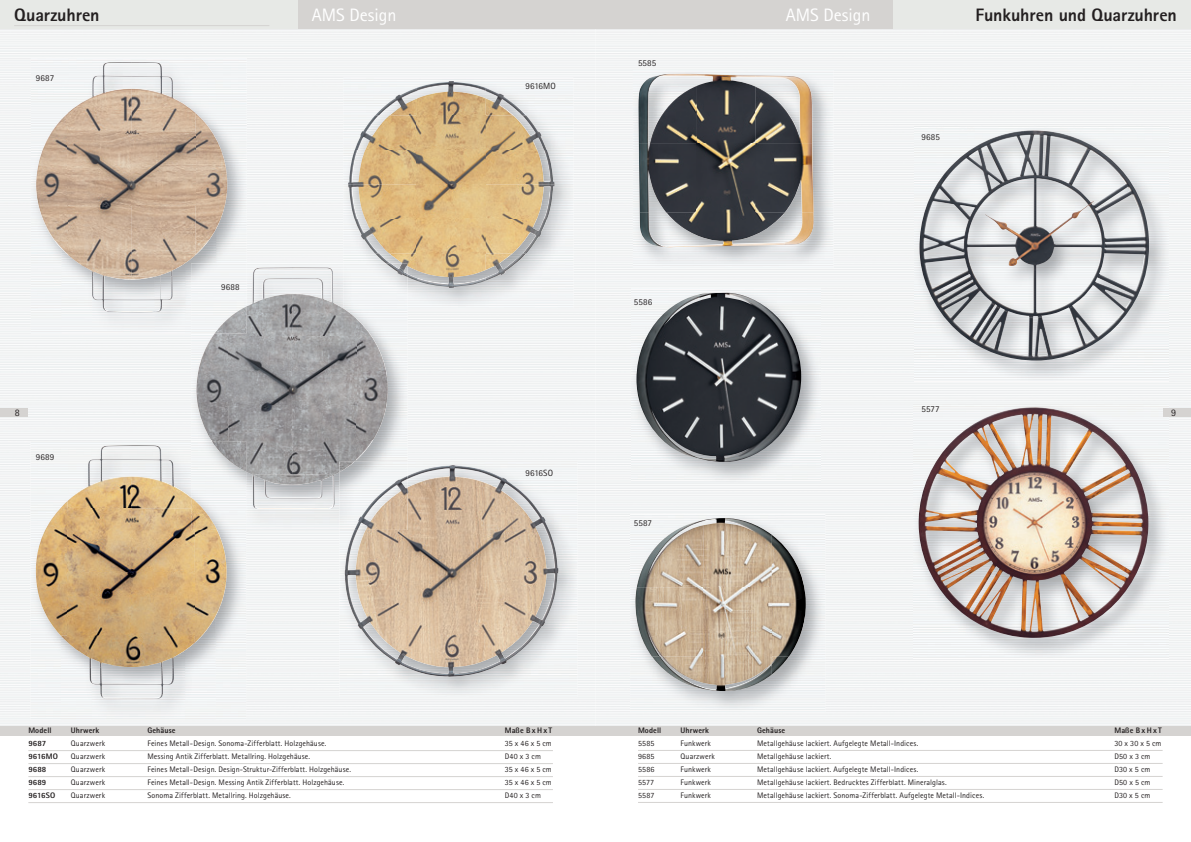
<style>
.page{position:relative;width:1191px;height:842px;background:#fff}
.page>*{position:absolute;margin:0;border:0;box-sizing:border-box;transform-origin:0 0}
.t1{font:800 18px "Rotis Sans Serif";letter-spacing:-.01em;color:#231f20}
.t2{font:18px "Rotis Sans Serif";color:#fff}
.t3{font:10px "Rotis Sans Serif";color:#231f20}
.t4{font:9px "Rotis Sans Serif";letter-spacing:.01em;color:#231f20}
.t5{font:8px "Rotis Sans Serif";letter-spacing:.01em;color:#231f20}
.t6{font:800 8px "Rotis Sans Serif";letter-spacing:.01em;color:#231f20}
</style>
<div class="page">
<div style="left:0;top:28px;width:1191px;height:698px;background:#f2f4f4"></div>
<div style="left:595px;top:726px;width:596px;height:10px;background:#d5d3d1"></div>
<div style="left:0;top:726px;width:595px;height:10px;background:#d5d3d1"></div>
<div style="left:595px;top:0;width:596px;height:28px;background:#e7e9e6"></div>
<div style="left:0;top:0;width:595px;height:28px;background:#e7e9e6"></div>
<div style="left:595px;top:0;width:298px;height:28px;background:#d5d3d1"></div>
<div style="left:298px;top:0;width:297px;height:28px;background:#d5d3d1"></div>
<img style="left:343px;top:78px;width:230px;height:231px">
<img style="left:375px;top:88px;width:42px;height:27px">
<img style="left:417px;top:81px;width:69px;height:34px">
<img style="left:485px;top:88px;width:41px;height:27px">
<img style="left:355px;top:115px;width:192px;height:35px">
<img style="left:348px;top:150px;width:206px;height:69px">
<img style="left:354px;top:219px;width:193px;height:35px">
<img style="left:375px;top:253px;width:42px;height:28px">
<img style="left:417px;top:253px;width:69px;height:35px">
<img style="left:485px;top:253px;width:41px;height:28px">
<img style="left:339px;top:461px;width:238px;height:236px">
<img style="left:361px;top:465px;width:89px;height:76px">
<div style="left:31px;top:441px;width:160px;height:70px;background:#f2f4f4"></div>
<div style="left:31px;top:511px;width:30px;height:209px;background:#f2f4f4"></div>
<img style="left:216px;top:530px;width:30px;height:190px">
<div style="left:61px;top:667px;width:31px;height:53px;background:#f2f4f5"></div>
<img style="left:185px;top:643px;width:31px;height:77px">
<img style="left:92px;top:667px;width:93px;height:53px">
<img style="left:67px;top:445px;width:124px;height:64px">
<img style="left:36px;top:501px;width:32px;height:135px">
<img style="left:67px;top:509px;width:128px;height:126px">
<img style="left:195px;top:530px;width:31px;height:113px">
<img style="left:61px;top:635px;width:134px;height:32px">
<img style="left:89px;top:667px;width:85px;height:32px">
<hr style="left:14px;top:25px;width:255px;height:1px;background:#d5d3d1">
<hr style="left:28px;top:750px;width:525px;height:1px;background:#d5d3d1">
<hr style="left:28px;top:763px;width:525px;height:1px;background:#d5d3d1">
<hr style="left:28px;top:776px;width:525px;height:1px;background:#d5d3d1">
<hr style="left:28px;top:789px;width:525px;height:1px;background:#d5d3d1">
<hr style="left:28px;top:802px;width:525px;height:1px;background:#d5d3d1">
<div style="left:31px;top:58px;width:92px;height:69px;background:#f3f4f5"></div>
<img style="left:123px;top:58px;width:124px;height:34px">
<img style="left:195px;top:92px;width:52px;height:35px">
<div style="left:31px;top:127px;width:30px;height:206px;background:#f2f4f5"></div>
<img style="left:227px;top:127px;width:20px;height:34px">
<img style="left:216px;top:161px;width:31px;height:102px">
<img style="left:185px;top:241px;width:31px;height:92px">
<img style="left:61px;top:255px;width:31px;height:78px">
<img style="left:154px;top:277px;width:31px;height:56px">
<img style="left:92px;top:312px;width:62px;height:21px">
<img style="left:68px;top:62px;width:127px;height:215px">
<img style="left:36px;top:113px;width:32px;height:128px">
<img style="left:195px;top:113px;width:32px;height:128px">
<img style="left:55px;top:241px;width:13px;height:14px">
<img style="left:195px;top:241px;width:14px;height:14px">
<img style="left:92px;top:277px;width:80px;height:35px">
<img style="left:246px;top:263px;width:161px;height:267px">
<img style="left:343px;top:263px;width:64px;height:46px">
<img style="left:386px;top:263px;width:21px;height:14px">
<img style="left:339px;top:461px;width:68px;height:69px">
<img style="left:354px;top:476px;width:53px;height:54px">
<img style="left:191px;top:333px;width:23px;height:108px">
<img style="left:191px;top:441px;width:55px;height:89px">
<img style="left:191px;top:497px;width:26px;height:33px">
<img style="left:191px;top:263px;width:56px;height:70px">
<img style="left:228px;top:268px;width:128px;height:206px">
<img style="left:196px;top:333px;width:18px;height:61px">
<img style="left:356px;top:318px;width:32px;height:122px">
<svg style="left:211px;top:440px;width:17px;height:1px"></svg>
<img style="left:356px;top:440px;width:17px;height:20px">
<img style="left:252px;top:474px;width:83px;height:35px">
<img style="left:339px;top:461px;width:16px;height:11px">
<img style="left:212px;top:441px;width:34px;height:31px">
<svg style="left:230px;top:311px;width:8px;height:6px"></svg>
<hr style="left:638px;top:750px;width:524px;height:1px;background:#d5d3d1">
<hr style="left:638px;top:763px;width:524px;height:1px;background:#d5d3d1">
<hr style="left:638px;top:776px;width:524px;height:1px;background:#d5d3d1">
<hr style="left:638px;top:789px;width:524px;height:1px;background:#d5d3d1">
<hr style="left:638px;top:802px;width:524px;height:1px;background:#d5d3d1">
<img style="left:914px;top:126px;width:254px;height:256px">
<img style="left:919px;top:130px;width:230px;height:230px">
<img style="left:633px;top:70px;width:200px;height:198px">
<img style="left:638px;top:74px;width:175px;height:139px">
<img style="left:639px;top:213px;width:145px;height:34px">
<img style="left:784px;top:213px;width:29px;height:32px">
<img style="left:631px;top:289px;width:190px;height:194px">
<img style="left:636px;top:293px;width:165px;height:169px">
<img style="left:630px;top:514px;width:195px;height:198px">
<img style="left:635px;top:520px;width:68px;height:136px">
<img style="left:703px;top:518px;width:69px;height:138px">
<img style="left:771px;top:535px;width:34px;height:121px">
<img style="left:652px;top:656px;width:120px;height:35px">
<img style="left:771px;top:656px;width:18px;height:18px">
<img style="left:913px;top:403px;width:255px;height:256px">
<img style="left:918px;top:407px;width:230px;height:231px">
<div style="left:0;top:408px;width:28px;height:9px;background:#d5d3d1"></div>
<div style="left:1162px;top:408px;width:29px;height:9px;background:#d5d3d1"></div>
<h1 class="t1" style="left:14px;top:4px;width:87px">Quarzuhren</h1>
<h1 class="t2" style="left:312px;top:4px;width:86px">AMS Design</h1>
<h1 class="t2" style="left:786px;top:4px;width:86px">AMS Design</h1>
<p class="t4" style="left:36px;top:72px;width:20px">9687</p>
<p class="t4" style="left:525px;top:81px;width:32px">9616MO</p>
<p class="t4" style="left:638px;top:58px;width:20px">5585</p>
<h1 class="t1" style="left:975px;top:4px;width:203px">Funkuhren und Quarzuhren</h1>
<p class="t4" style="left:921px;top:132px;width:20px">9685</p>
<p class="t4" style="left:221px;top:282px;width:20px">9688</p>
<p class="t4" style="left:634px;top:296px;width:20px">5586</p>
<p class="t4" style="left:921px;top:404px;width:20px">5577</p>
<p class="t3" style="left:15px;top:407px;width:6px">8</p>
<p class="t3" style="left:1171px;top:407px;width:6px">9</p>
<p class="t4" style="left:36px;top:452px;width:20px">9689</p>
<p class="t4" style="left:525px;top:468px;width:29px">9616SO</p>
<p class="t6" style="left:28px;top:726px;width:25px">Modell</p>
<p class="t6" style="left:71px;top:726px;width:30px">Uhrwerk</p>
<p class="t6" style="left:147px;top:726px;width:30px">Gehäuse</p>
<p class="t6" style="left:505px;top:726px;width:49px">Maße B x H x T</p>
<p class="t6" style="left:28px;top:738px;width:19px">9687</p>
<p class="t5" style="left:71px;top:739px;width:36px">Quarzwerk</p>
<p class="t5" style="left:147px;top:739px;width:180px">Feines Metall-Design. Sonoma-Zifferblatt. Holzgehäuse.</p>
<p class="t5" style="left:505px;top:739px;width:49px">35 x 46 x 5 cm</p>
<p class="t6" style="left:28px;top:751px;width:31px">9616MO</p>
<p class="t5" style="left:71px;top:752px;width:36px">Quarzwerk</p>
<p class="t5" style="left:147px;top:752px;width:164px">Messing Antik Zifferblatt. Metallring. Holzgehäuse.</p>
<p class="t5" style="left:505px;top:752px;width:38px">D40 x 3 cm</p>
<p class="t6" style="left:28px;top:764px;width:19px">9688</p>
<p class="t5" style="left:71px;top:765px;width:36px">Quarzwerk</p>
<p class="t5" style="left:147px;top:765px;width:205px">Feines Metall-Design. Design-Struktur-Zifferblatt. Holzgehäuse.</p>
<p class="t5" style="left:505px;top:765px;width:49px">35 x 46 x 5 cm</p>
<p class="t6" style="left:28px;top:777px;width:19px">9689</p>
<p class="t5" style="left:71px;top:778px;width:36px">Quarzwerk</p>
<p class="t5" style="left:147px;top:778px;width:198px">Feines Metall-Design. Messing Antik Zifferblatt. Holzgehäuse.</p>
<p class="t5" style="left:505px;top:778px;width:49px">35 x 46 x 5 cm</p>
<p class="t6" style="left:28px;top:790px;width:28px">9616SO</p>
<p class="t5" style="left:71px;top:791px;width:36px">Quarzwerk</p>
<p class="t5" style="left:147px;top:791px;width:145px">Sonoma Zifferblatt. Metallring. Holzgehäuse.</p>
<p class="t5" style="left:505px;top:791px;width:38px">D40 x 3 cm</p>
<p class="t4" style="left:634px;top:517px;width:20px">5587</p>
<p class="t6" style="left:638px;top:726px;width:25px">Modell</p>
<p class="t6" style="left:680px;top:726px;width:30px">Uhrwerk</p>
<p class="t6" style="left:757px;top:726px;width:30px">Gehäuse</p>
<p class="t6" style="left:1114px;top:726px;width:49px">Maße B x H x T</p>
<p class="t5" style="left:638px;top:739px;width:18px">5585</p>
<p class="t5" style="left:680px;top:739px;width:32px">Funkwerk</p>
<p class="t5" style="left:757px;top:739px;width:163px">Metallgehäuse lackiert. Aufgelegte Metall-Indices.</p>
<p class="t5" style="left:1114px;top:739px;width:49px">30 x 30 x 5 cm</p>
<p class="t5" style="left:638px;top:752px;width:18px">9685</p>
<p class="t5" style="left:680px;top:752px;width:36px">Quarzwerk</p>
<p class="t5" style="left:757px;top:752px;width:76px">Metallgehäuse lackiert.</p>
<p class="t5" style="left:1114px;top:752px;width:38px">D50 x 3 cm</p>
<p class="t5" style="left:638px;top:765px;width:18px">5586</p>
<p class="t5" style="left:680px;top:765px;width:32px">Funkwerk</p>
<p class="t5" style="left:757px;top:765px;width:163px">Metallgehäuse lackiert. Aufgelegte Metall-Indices.</p>
<p class="t5" style="left:1114px;top:765px;width:37px">D30 x 5 cm</p>
<p class="t5" style="left:638px;top:778px;width:18px">5577</p>
<p class="t5" style="left:680px;top:778px;width:32px">Funkwerk</p>
<p class="t5" style="left:757px;top:778px;width:191px">Metallgehäuse lackiert. Bedrucktes Zifferblatt. Mineralglas.</p>
<p class="t5" style="left:1114px;top:778px;width:38px">D50 x 5 cm</p>
<p class="t5" style="left:638px;top:791px;width:18px">5587</p>
<p class="t5" style="left:680px;top:791px;width:32px">Funkwerk</p>
<p class="t5" style="left:757px;top:791px;width:229px">Metallgehäuse lackiert. Sonoma-Zifferblatt. Aufgelegte Metall-Indices.</p>
<p class="t5" style="left:1114px;top:791px;width:37px">D30 x 5 cm</p>
</div>
